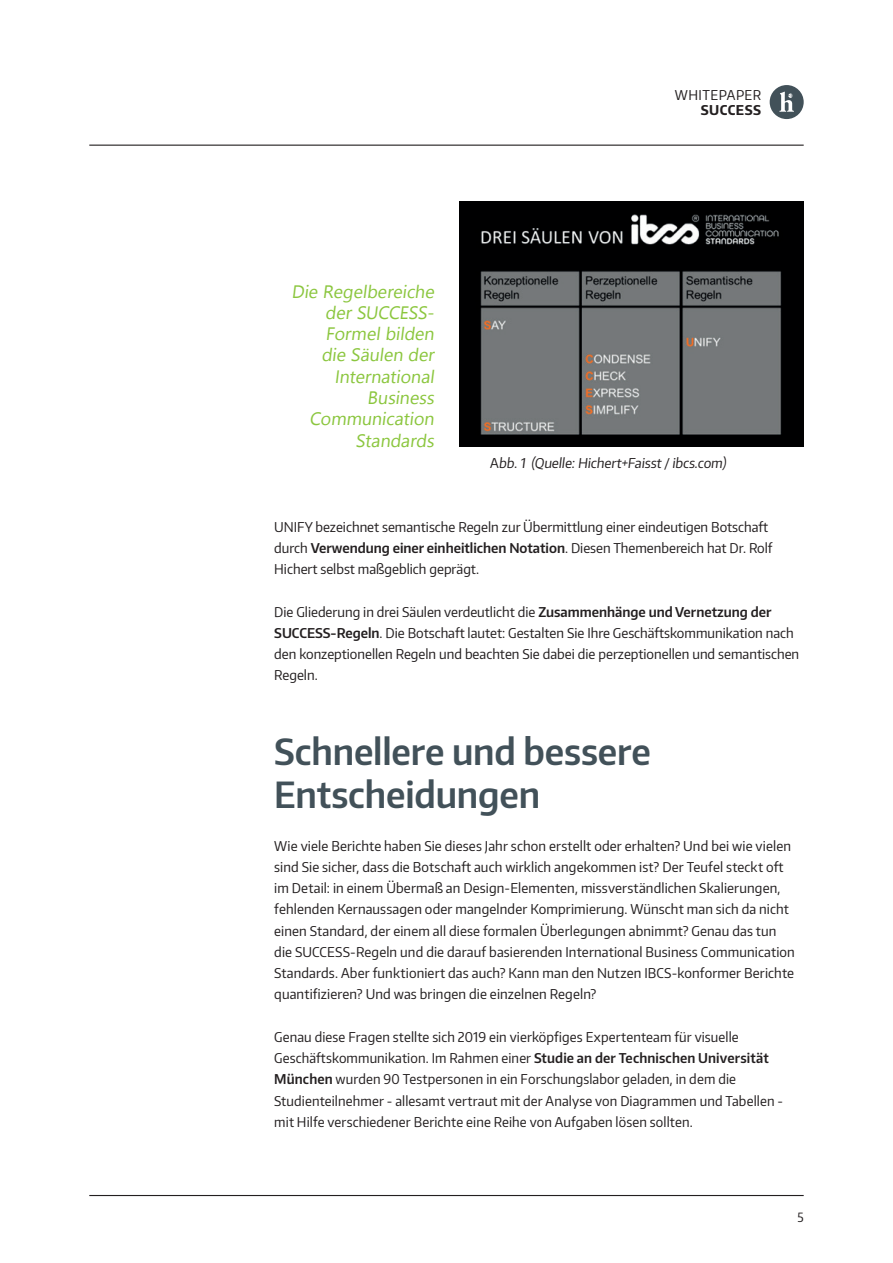
<style>
.page{position:relative;width:893px;height:1263px;background:#fff}
.page>*{position:absolute;margin:0;border:0;box-sizing:border-box;transform-origin:0 0}
.t1{font:700 36px/42.5px "Encode CP Semi";letter-spacing:-.005em;color:#425159}
.t2{font:18px "Segoe UI Emoji";color:#8bc63e}
.t3{font:13.5px/21.3px "Encode CP Regular";letter-spacing:.01em;color:#231f20}
.t4{font:700 13.5px "Encode CP Semi";color:#231f20}
.t5{font:13.5px "Encode CP Regular";letter-spacing:.03em;color:#231f20}
.t6{font:13.5px "Encode CP Bold";letter-spacing:.035em;color:#231f20}
.t7{font:12.75px "Encode CP Regular";color:#231f20}
.s1{font-family:"Encode CP Regular";font-weight:400}
.s2{font-family:"Encode CP Semi";font-weight:700}
</style>
<div class="page">
<hr style="left:89px;top:145px;width:715px;height:1px;background:#231f20">
<hr style="left:89px;top:1195px;width:715px;height:1px;background:#231f20">
<svg style="left:770px;top:85px;width:34px;height:34px"></svg>
<img style="left:459px;top:202px;width:344px;height:244px">
<p class="t5" style="left:675px;top:86px;width:88px">WHITEPAPER</p>
<p class="t6" style="left:701px;top:101px;width:62px">SUCCESS</p>
<h2 class="t2" style="left:362px;top:280px;width:9px">●</h2>
<h2 class="t2" style="left:334px;top:323px;width:104px">□ ● ●■</h2>
<h2 class="t2" style="left:369px;top:344px;width:38px">◆● ■</h2>
<h2 class="t2" style="left:339px;top:365px;width:99px">■▼ ■▼□■●</h2>
<h2 class="t2" style="left:378px;top:387px;width:61px">◆▲■ ▲▲</h2>
<h2 class="t2" style="left:320px;top:408px;width:118px">□ ◆■ ▼□■</h2>
<p class="t3" style="left:490px;top:452px;width:239px">Abb. 1 (Quelle: Hichert+Faisst / ibcs.com)</p>
<p class="t3" style="left:274px;top:515px;width:495px">UNIFY bezeichnet semantische Regeln zur Übermittlung einer eindeutigen Botschaft</p>
<p class="t4" style="left:274px;top:539px;width:500px"><span class="s1">durch</span> Verwendung einer einheitlichen Notation<span class="s1">. Diesen Themenbereich hat Dr. Rolf</span></p>
<p class="t3" style="left:274px;top:558px;width:206px">Hichert selbst maßgeblich geprägt.</p>
<p class="t3" style="left:274px;top:600px;width:526px">Die Gliederung in drei Säulen verdeutlicht die <span class="s2">Zusammenhänge und Vernetzung der SUCCESS-Regeln</span>. Die Botschaft lautet: Gestalten Sie Ihre Geschäftskommunikation nach den konzeptionellen Regeln und beachten Sie dabei die perzeptionellen und semantischen Regeln.</p>
<h1 class="t1" style="left:274px;top:730px;width:378px">Schnellere und bessere<br>Entscheidungen</h1>
<p class="t3" style="left:274px;top:834px;width:522px">Wie viele Berichte haben Sie dieses Jahr schon erstellt oder erhalten? Und bei wie vielen sind Sie sicher, dass die Botschaft auch wirklich angekommen ist? Der Teufel steckt oft im Detail: in einem Übermaß an Design-Elementen, missverständlichen Skalierungen, fehlenden Kernaussagen oder mangelnder Komprimierung. Wünscht man sich da nicht einen Standard, der einem all diese formalen Überlegungen abnimmt? Genau das tun die SUCCESS-Regeln und die darauf basierenden International Business Communication Standards. Aber funktioniert das auch? Kann man den Nutzen IBCS-konformer Berichte quantifizieren? Und was bringen die einzelnen Regeln?</p>
<p class="t3" style="left:274px;top:1026px;width:510px">Genau diese Fragen stellte sich 2019 ein vierköpfiges Expertenteam für visuelle Geschäftskommunikation. Im Rahmen einer <span class="s2">Studie an der Technischen Universität München</span> wurden 90 Testpersonen in ein Forschungslabor geladen, in dem die Studienteilnehmer - allesamt vertraut mit der Analyse von Diagrammen und Tabellen - mit Hilfe verschiedener Berichte eine Reihe von Aufgaben lösen sollten.</p>
<p class="t7" style="left:797px;top:1209px;width:8px">5</p>
</div>
